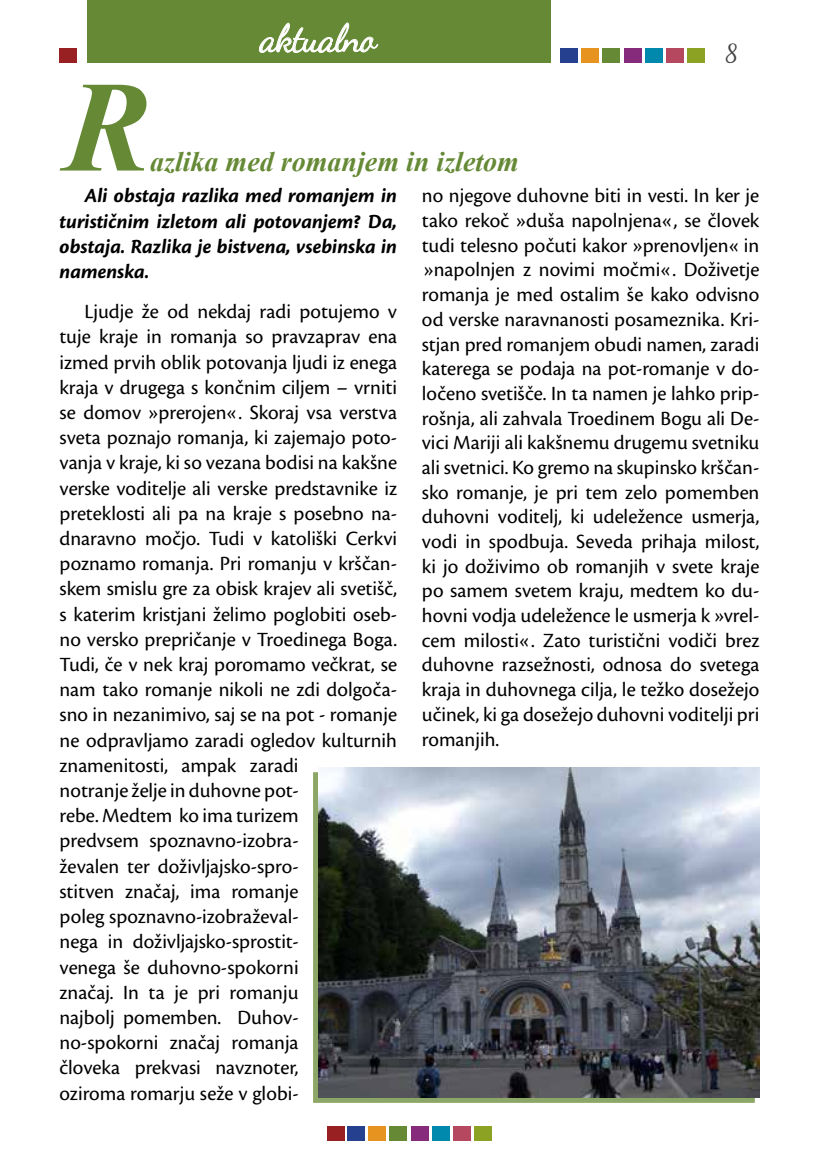
<style>
.page{position:relative;width:819px;height:1166px;background:#fff}
.page>*{position:absolute;margin:0;border:0;box-sizing:border-box;transform-origin:0 0}
.t1{font:italic 700 129.5px "Times New Roman";color:#658935}
.t2{font:38.5px "Dancing Script OT";letter-spacing:-.02em;color:#fff}
.t3{font:italic 700 28px "Times New Roman";color:#658935}
.t4{font:24.5px "Dancing Script OT";color:#414042}
.t5{font:21px/25.2px "Cronos Pro";color:#000}
.t6{font:italic 700 21px/25.2px "Cronos Pro";letter-spacing:-.005em;color:#000;text-align:justify}
</style>
<div class="page">
<div style="left:581px;top:48px;width:17px;height:15px;background:#e69320"></div>
<div style="left:602px;top:48px;width:17px;height:15px;background:#658935"></div>
<div style="left:560px;top:48px;width:17px;height:15px;background:#25408f"></div>
<div style="left:624px;top:48px;width:17px;height:15px;background:#862a7c"></div>
<div style="left:645px;top:48px;width:17px;height:15px;background:#0088ad"></div>
<div style="left:666px;top:48px;width:17px;height:15px;background:#b5475f"></div>
<div style="left:687px;top:48px;width:17px;height:15px;background:#8ba223"></div>
<div style="left:60px;top:48px;width:17px;height:15px;background:#981f22"></div>
<div style="left:347px;top:1125px;width:17px;height:15px;background:#25408f"></div>
<div style="left:368px;top:1125px;width:17px;height:15px;background:#e69320"></div>
<div style="left:327px;top:1125px;width:17px;height:15px;background:#981f22"></div>
<div style="left:389px;top:1125px;width:18px;height:15px;background:#658935"></div>
<div style="left:411px;top:1125px;width:17px;height:15px;background:#862a7c"></div>
<div style="left:432px;top:1125px;width:17px;height:15px;background:#0088ad"></div>
<div style="left:453px;top:1125px;width:17px;height:15px;background:#b5475f"></div>
<div style="left:475px;top:1125px;width:17px;height:15px;background:#8ba223"></div>
<div style="left:87px;top:0;width:464px;height:63px;background:#658935"></div>
<svg style="left:258px;top:22px;width:121px;height:31px"></svg>
<div style="left:313px;top:772px;width:441px;height:331px;background:#8ba667"></div>
<img style="left:318px;top:767px;width:441px;height:331px">
<h2 class="t2" style="left:261px;top:15px;width:118px">aktualno</h2>
<p class="t4" style="left:725px;top:39px;width:15px">8</p>
<h1 class="t1" style="left:64px;top:37px;width:88px">R</h1>
<h3 class="t3" style="left:150px;top:142px;width:370px">azlika med romanjem in izletom</h3>
<p class="t6" style="left:60px;top:184px;width:339px;text-indent:25px">Ali obstaja razlika med romanjem in turističnim izletom ali potovanjem? Da, obstaja. Razlika je bistvena, vsebinska in namenska.</p>
<p class="t5" style="left:60px;top:299px;width:339px;text-indent:25px">Ljudje že od nekdaj radi potujemo v tuje kraje in romanja so pravzaprav ena izmed prvih oblik potovanja ljudi iz enega kraja v drugega s končnim ciljem – vrniti se domov »prerojen«. Skoraj vsa verstva sveta poznajo romanja, ki zajemajo poto&shy;vanja v kraje, ki so vezana bodisi na kakšne verske voditelje ali verske predstavnike iz preteklosti ali pa na kraje s posebno na&shy;dnaravno močjo. Tudi v katoliški Cerkvi poznamo romanja. Pri romanju v krščan&shy;skem smislu gre za obisk krajev ali svetišč, s katerim kristjani želimo poglobiti oseb&shy;no versko prepričanje v Troedinega Boga.<br>Tudi, če v nek kraj poromamo večkrat, se nam tako romanje nikoli ne zdi dolgoča&shy;sno in nezanimivo, saj se na pot - romanje ne odpravljamo zaradi ogledov kulturnih znamenitosti, ampak zaradi<br>notranje želje in duhovne pot-<br>rebe. Medtem ko ima turizem<br>predvsem spoznavno-izobra-<br>ževalen ter doživljajsko-spro-<br>stitven značaj, ima romanje<br>poleg spoznavno-izobraževal-<br>nega in doživljajsko-sprostit-<br>venega še duhovno-spokorni<br>značaj. In ta je pri romanju<br>najbolj pomemben. Duhov&shy;no-spokorni značaj romanja<br>človeka prekvasi navznoter,<br>oziroma romarju seže v globi-</p>
<p class="t5" style="left:422px;top:184px;width:339px;line-height:24.7px;text-align:justify">no njegove duhovne biti in vesti. In ker je tako rekoč »duša napolnjena«, se človek tudi telesno počuti kakor »prenovljen« in »napolnjen z novimi močmi«. Doživetje romanja je med ostalim še kako odvisno od verske naravnanosti posameznika. Kri&shy;stjan pred romanjem obudi namen, zaradi katerega se podaja na pot-romanje v do&shy;ločeno svetišče. In ta namen je lahko prip&shy;rošnja, ali zahvala Troedinem Bogu ali De&shy;vici Mariji ali kakšnemu drugemu svetniku ali svetnici. Ko gremo na skupinsko krščan&shy;sko romanje, je pri tem zelo pomemben duhovni voditelj, ki udeležence usmerja, vodi in spodbuja. Seveda prihaja milost, ki jo doživimo ob romanjih v svete kraje po samem svetem kraju, medtem ko du&shy;hovni vodja udeležence le usmerja k »vrel&shy;cem milosti«. Zato turistični vodiči brez duhovne razsežnosti, odnosa do svetega kraja in duhovnega cilja, le težko dosežejo učinek, ki ga dosežejo duhovni voditelji pri romanjih.</p>
</div>
